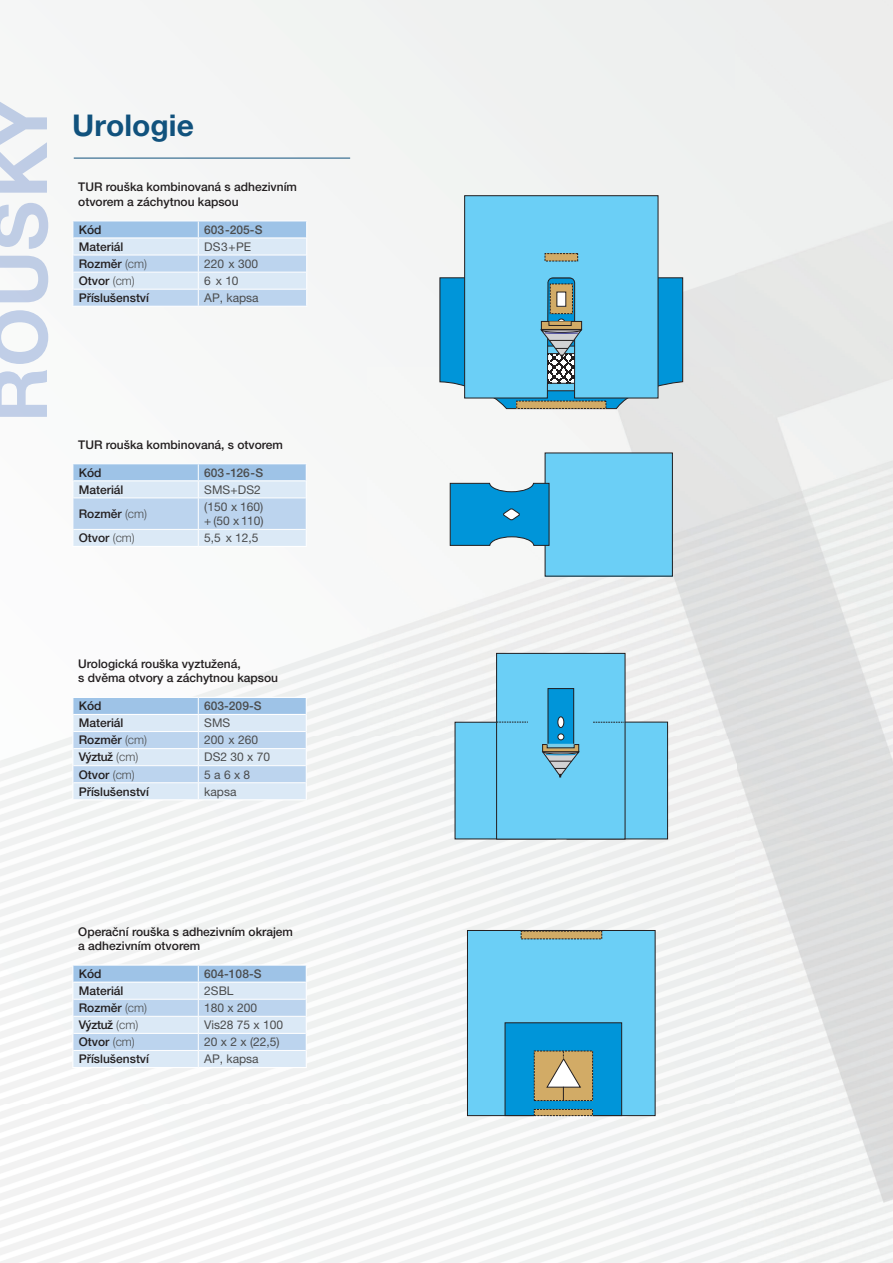
<style>
.page{position:relative;width:893px;height:1263px;background:#fff}
.page>*{position:absolute;margin:0;border:0;box-sizing:border-box;transform-origin:0 0}
.t1{font:700 30px "Helvetica Neue LT Pro";color:#11527d}
.t2{font:500 12px/14.4px "Helvetica Neue LT Pro";color:#231f20}
.t3{font:12px/14.4px "Helvetica Neue LT Pro";color:#4b4c4d}
.t4{font:500 12px "Helvetica Neue LT Pro";color:#4b4c4d}
.s1{font-weight:300;color:#4b4c4d}
</style>
<div class="page">
<img style="left:0;top:0;width:893px;height:1263px">
<img style="left:0;top:97px;width:48px;height:320px">
<hr style="left:74px;top:158px;width:276px;height:1px;background:#11527d">
<hr style="left:72px;top:463px;width:126px;height:1px;background:#fff">
<hr style="left:198px;top:463px;width:109px;height:1px;background:#fff">
<hr style="left:72px;top:546px;width:126px;height:1px;background:#fff">
<hr style="left:198px;top:546px;width:109px;height:1px;background:#fff">
<svg style="left:72px;top:464px;width:235px;height:82px;background:#c5dbf0"></svg>
<hr style="left:73px;top:480px;width:125px;height:1px;background:#fff">
<hr style="left:198px;top:480px;width:108px;height:1px;background:#fff">
<hr style="left:72px;top:220px;width:126px;height:1px;background:#fff">
<hr style="left:198px;top:220px;width:109px;height:1px;background:#fff">
<hr style="left:72px;top:306px;width:126px;height:1px;background:#fff">
<hr style="left:198px;top:306px;width:109px;height:1px;background:#fff">
<svg style="left:72px;top:221px;width:235px;height:85px;background:#c6dbf0"></svg>
<hr style="left:73px;top:237px;width:125px;height:2px;background:#fff">
<hr style="left:198px;top:237px;width:108px;height:2px;background:#fff">
<svg style="left:72px;top:697px;width:235px;height:103px;background:#cadef1"></svg>
<hr style="left:73px;top:714px;width:125px;height:1px;background:#fff">
<hr style="left:198px;top:714px;width:108px;height:1px;background:#fff">
<hr style="left:72px;top:964px;width:126px;height:2px;background:#fff">
<hr style="left:198px;top:964px;width:109px;height:2px;background:#fff">
<hr style="left:72px;top:1067px;width:126px;height:1px;background:#fff">
<hr style="left:198px;top:1067px;width:109px;height:1px;background:#fff">
<svg style="left:72px;top:965px;width:235px;height:102px;background:#cadef1"></svg>
<hr style="left:73px;top:981px;width:125px;height:2px;background:#fff">
<hr style="left:198px;top:981px;width:108px;height:2px;background:#fff">
<svg style="left:439px;top:195px;width:244px;height:214px;background:#70c3e3"></svg>
<svg style="left:467px;top:930px;width:189px;height:186px;background:#5abade"></svg>
<div style="left:534px;top:1109px;width:58px;height:6px;background:#d2ab66"></div>
<div style="left:534px;top:1109px;width:59px;height:7px;border:1px dashed #231f20"></div>
<div style="left:521px;top:931px;width:81px;height:8px;background:#d2ab66"></div>
<div style="left:545px;top:453px;width:127px;height:123px;background:#6bcff6"></div>
<svg style="left:449px;top:483px;width:101px;height:63px;background:#1d99d1"></svg>
<div style="left:455px;top:722px;width:101px;height:117px;background:#6bcff6"></div>
<div style="left:567px;top:722px;width:101px;height:117px;background:#6bcff6"></div>
<div style="left:567px;top:722px;width:101px;height:117px;border:1px solid #231f20"></div>
<div style="left:497px;top:653px;width:128px;height:186px;background:#6bcff6"></div>
<div style="left:496px;top:653px;width:129px;height:186px;border:1px solid #231f20"></div>
<div style="left:548px;top:688px;width:26px;height:60px;background:#0095d9"></div>
<div style="left:548px;top:688px;width:26px;height:61px;border:1px solid #231f20"></div>
<svg style="left:558px;top:734px;width:6px;height:6px"></svg>
<div style="left:557px;top:733px;width:7px;height:7px;border:1px solid #231f20;border-radius:50%"></div>
<div style="left:558px;top:717px;width:6px;height:10px;background:#fff;border-radius:50%"></div>
<div style="left:557px;top:716px;width:7px;height:12px;border:1px solid #231f20;border-radius:50%"></div>
<svg style="left:544px;top:746px;width:33px;height:4px"></svg>
<div style="left:542px;top:744px;width:37px;height:8px;border:1px solid #231f20"></div>
<svg style="left:542px;top:751px;width:38px;height:26px"></svg>
<svg style="left:497px;top:722px;width:31px;height:1px"></svg>
<svg style="left:593px;top:722px;width:31px;height:1px"></svg>
<h1 class="t1" style="left:72px;top:107px;width:123px">Urologie</h1>
<p class="t2" style="left:78px;top:180px;width:220px">TUR rouška kombinovaná s adhezivním otvorem a záchytnou kapsou</p>
<p class="t2" style="left:79px;top:222px;width:24px">Kód</p>
<p class="t4" style="left:204px;top:222px;width:60px">603-205-S</p>
<p class="t2" style="left:79px;top:239px;width:46px">Materiál</p>
<p class="t3" style="left:204px;top:239px;width:48px">DS3+PE</p>
<p class="t2" style="left:79px;top:256px;width:70px">Rozměr <span class="s1">(cm)</span></p>
<p class="t3" style="left:204px;top:256px;width:55px">220 x 300</p>
<p class="t2" style="left:79px;top:273px;width:58px">Otvor <span class="s1">(cm)</span></p>
<p class="t3" style="left:204px;top:273px;width:36px">6 x 10</p>
<p class="t2" style="left:79px;top:290px;width:72px">Příslušenství</p>
<p class="t3" style="left:204px;top:290px;width:56px">AP, kapsa</p>
<p class="t2" style="left:78px;top:437px;width:206px">TUR rouška kombinovaná, s otvorem</p>
<p class="t2" style="left:79px;top:465px;width:24px">Kód</p>
<p class="t4" style="left:204px;top:465px;width:60px">603-126-S</p>
<p class="t2" style="left:79px;top:482px;width:46px">Materiál</p>
<p class="t3" style="left:204px;top:482px;width:58px">SMS+DS2</p>
<p class="t2" style="left:79px;top:506px;width:70px">Rozměr <span class="s1">(cm)</span></p>
<p class="t3" style="left:204px;top:499px;width:61px">(150 x 160) + (50 x 110)</p>
<p class="t2" style="left:79px;top:531px;width:58px">Otvor <span class="s1">(cm)</span></p>
<p class="t3" style="left:204px;top:531px;width:56px">5,5 x 12,5</p>
<p class="t2" style="left:78px;top:656px;width:201px">Urologická rouška vyztužená,<br>s dvěma otvory a záchytnou kapsou</p>
<p class="t2" style="left:79px;top:699px;width:24px">Kód</p>
<p class="t4" style="left:204px;top:699px;width:59px">603-209-S</p>
<p class="t2" style="left:79px;top:716px;width:46px">Materiál</p>
<p class="t3" style="left:204px;top:716px;width:28px">SMS</p>
<p class="t2" style="left:79px;top:733px;width:70px">Rozměr <span class="s1">(cm)</span></p>
<p class="t3" style="left:204px;top:733px;width:55px">200 x 260</p>
<p class="t2" style="left:79px;top:750px;width:61px">Výztuž <span class="s1">(cm)</span></p>
<p class="t3" style="left:204px;top:750px;width:67px">DS2 30 x 70</p>
<p class="t2" style="left:79px;top:767px;width:58px">Otvor <span class="s1">(cm)</span></p>
<p class="t3" style="left:204px;top:767px;width:48px">5 a 6 x 8</p>
<p class="t2" style="left:79px;top:784px;width:72px">Příslušenství</p>
<p class="t3" style="left:204px;top:784px;width:34px">kapsa</p>
<p class="t2" style="left:78px;top:924px;width:216px">Operační rouška s adhezivním okrajem a adhezivním otvorem</p>
<p class="t2" style="left:79px;top:966px;width:24px">Kód</p>
<p class="t4" style="left:204px;top:966px;width:59px">604-108-S</p>
<p class="t2" style="left:79px;top:983px;width:46px">Materiál</p>
<p class="t3" style="left:204px;top:983px;width:31px">2SBL</p>
<p class="t2" style="left:79px;top:1000px;width:70px">Rozměr <span class="s1">(cm)</span></p>
<p class="t3" style="left:204px;top:1000px;width:54px">180 x 200</p>
<p class="t2" style="left:79px;top:1017px;width:61px">Výztuž <span class="s1">(cm)</span></p>
<p class="t3" style="left:204px;top:1017px;width:80px">Vis28 75 x 100</p>
<p class="t2" style="left:79px;top:1035px;width:58px">Otvor <span class="s1">(cm)</span></p>
<p class="t3" style="left:204px;top:1034px;width:77px">20 x 2 x (22,5)</p>
<p class="t2" style="left:79px;top:1052px;width:72px">Příslušenství</p>
<p class="t3" style="left:204px;top:1052px;width:56px">AP, kapsa</p>
</div>
